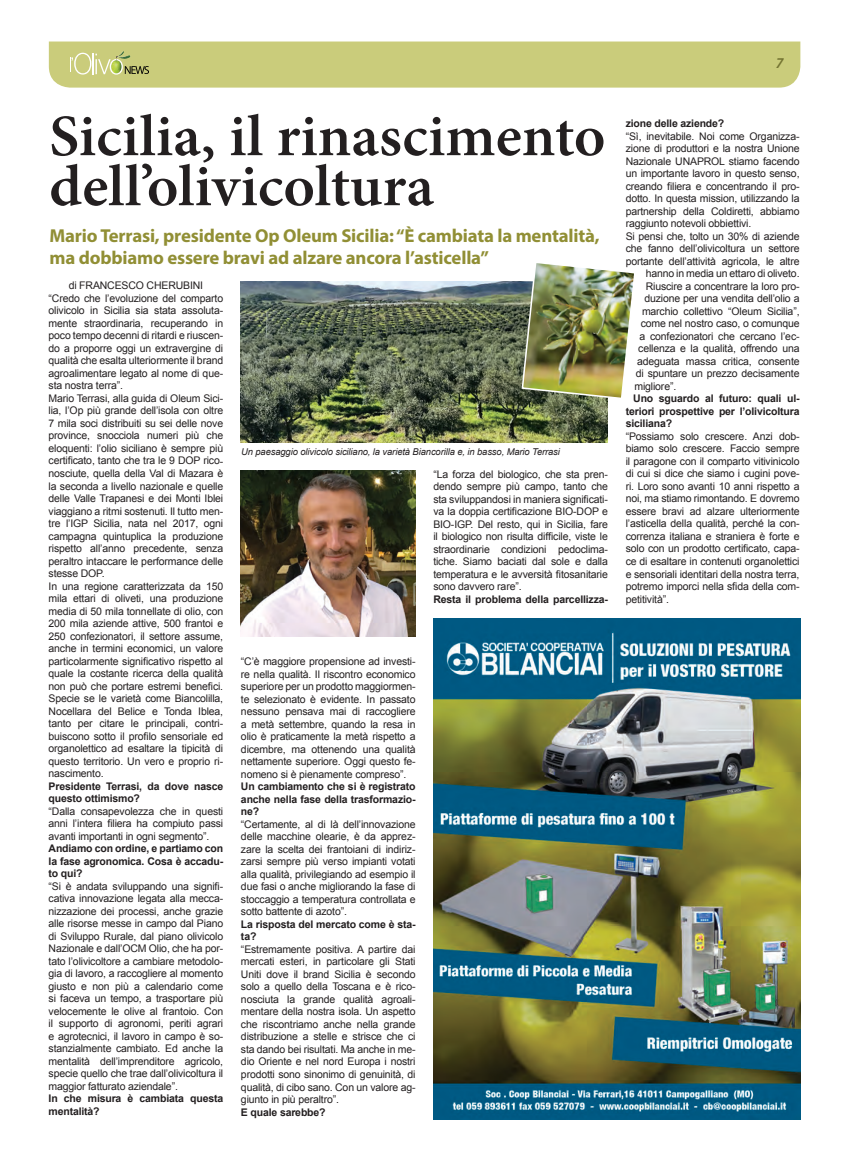
<style>
.page{position:relative;width:849px;height:1168px;background:#fff}
.page>*{position:absolute;margin:0;border:0;box-sizing:border-box;transform-origin:0 0}
.t1{font:600 58.75px/50px "Minion Pro";color:#231f20}
.t2{font:700 18.75px/22.5px "Myriad Pro";letter-spacing:-.01em;color:#918f35}
.t3{font:italic 600 15px "Myriad Pro";color:#737331}
.t4{font:10.5px/12.5px "Arial";letter-spacing:-.015em;color:#231f20;text-align:justify}
.t5{font:700 10.5px/12.5px "Arial";letter-spacing:-.015em;color:#231f20}
.t6{font:italic 9.38px "Arial";letter-spacing:-.01em;color:#231f20}
</style>
<div class="page">
<div style="left:49px;top:41px;width:751px;height:47px;background:#cacc7b"></div>
<img style="left:241px;top:470px;width:174px;height:166px">
<img style="left:241px;top:282px;width:366px;height:160px">
<img style="left:520px;top:263px;width:114px;height:137px">
<img style="left:433px;top:618px;width:367px;height:501px">
<h3 class="t3" style="left:775px;top:53px;width:9px">7</h3>
<h1 class="t1" style="left:49px;top:111px;width:557px">Sicilia, il rinascimento dell’olivicoltura</h1>
<h2 class="t2" style="left:49px;top:223px;width:551px">Mario Terrasi, presidente Op Oleum Sicilia: “È cambiata la mentalità, ma dobbiamo essere bravi ad alzare ancora l’asticella”</h2>
<p class="t4" style="left:49px;top:279px;width:176px;text-align:left;text-indent:20px">di FRANCESCO CHERUBINI “Credo che l’evoluzione del comparto olivicolo in Sicilia sia stata assoluta&shy;mente straordinaria, recuperando in poco tempo decenni di ritardi e riuscen&shy;do a proporre oggi un extravergine di qualità che esalta ulteriormente il brand agroalimentare legato al nome di que&shy;sta nostra terra”.<br>Mario Terrasi, alla guida di Oleum Sici&shy;lia, l’Op più grande dell’isola con oltre 7 mila soci distribuiti su sei delle nove province, snocciola numeri più che eloquenti: l’olio siciliano è sempre più certificato, tanto che tra le 9 DOP rico&shy;nosciute, quella della Val di Mazara è la seconda a livello nazionale e quelle delle Valle Trapanesi e dei Monti Iblei viaggiano a ritmi sostenuti. Il tutto men&shy;tre l’IGP Sicilia, nata nel 2017, ogni campagna quintuplica la produzione rispetto all’anno precedente, senza peraltro intaccare le performance delle stesse DOP.<br>In una regione caratterizzata da 150 mila ettari di oliveti, una produzione media di 50 mila tonnellate di olio, con 200 mila aziende attive, 500 frantoi e 250 confezionatori, il settore assume, anche in termini economici, un valore particolarmente significativo rispetto al quale la costante ricerca della qualità non può che portare estremi benefici.<br>Specie se le varietà come Biancolilla, Nocellara del Belice e Tonda Iblea, tanto per citare le principali, contri&shy;buiscono sotto il profilo sensoriale ed organolettico ad esaltare la tipicità di questo territorio. Un vero e proprio ri&shy;nascimento.</p>
<p class="t5" style="left:49px;top:780px;width:176px">Presidente Terrasi, da dove nasce questo ottimismo?</p>
<p class="t4" style="left:49px;top:804px;width:176px">“Dalla consapevolezza che in questi anni l’intera filiera ha compiuto passi avanti importanti in ogni segmento”.</p>
<p class="t5" style="left:49px;top:842px;width:176px;text-align:justify">Andiamo con ordine, e partiamo con la fase agronomica. Cosa è accadu&shy;to qui?</p>
<p class="t4" style="left:49px;top:879px;width:176px">“Si è andata sviluppando una signifi&shy;cativa innovazione legata alla mecca&shy;nizzazione dei processi, anche grazie alle risorse messe in campo dal Piano di Sviluppo Rurale, dal piano olivicolo Nazionale e dall’OCM Olio, che ha por&shy;tato l’olivicoltore a cambiare metodolo&shy;gia di lavoro, a raccogliere al momento giusto e non più a calendario come si faceva un tempo, a trasportare più velocemente le olive al frantoio. Con il supporto di agronomi, periti agrari e agrotecnici, il lavoro in campo è so&shy;stanzialmente cambiato. Ed anche la mentalità dell’imprenditore agricolo, specie quello che trae dall’olivicoltura il maggior fatturato aziendale”.</p>
<p class="t5" style="left:49px;top:1092px;width:176px">In che misura è cambiata questa mentalità?</p>
<p class="t6" style="left:241px;top:446px;width:320px">Un paesaggio olivicolo siciliano, la varietà Biancorilla e, in basso, Mario Terrasi</p>
<p class="t4" style="left:433px;top:468px;width:176px">“La forza del biologico, che sta pren&shy;dendo sempre più campo, tanto che sta sviluppandosi in maniera significati&shy;va la doppia certificazione BIO-DOP e BIO-IGP. Del resto, qui in Sicilia, fare il biologico non risulta difficile, viste le straordinarie condizioni pedoclima&shy;tiche. Siamo baciati dal sole e dalla temperatura e le avversità fitosanitarie sono davvero rare”.</p>
<p class="t5" style="left:433px;top:593px;width:176px">Resta il problema della parcellizza-</p>
<p class="t4" style="left:241px;top:655px;width:176px">“C’è maggiore propensione ad investi&shy;re nella qualità. Il riscontro economico superiore per un prodotto maggiormen&shy;te selezionato è evidente. In passato nessuno pensava mai di raccogliere a metà settembre, quando la resa in olio è praticamente la metà rispetto a dicembre, ma ottenendo una qualità nettamente superiore. Oggi questo fe&shy;nomeno si è pienamente compreso”.</p>
<p class="t5" style="left:241px;top:780px;width:176px;text-align:justify">Un cambiamento che si è registrato anche nella fase della trasformazio&shy;ne?</p>
<p class="t4" style="left:241px;top:817px;width:176px">“Certamente, al di là dell’innovazione delle macchine olearie, è da apprez&shy;zare la scelta dei frantoiani di indiriz&shy;zarsi sempre più verso impianti votati alla qualità, privilegiando ad esempio il due fasi o anche migliorando la fase di stoccaggio a temperatura controllata e sotto battente di azoto”.</p>
<p class="t5" style="left:241px;top:918px;width:176px">La risposta del mercato come è sta&shy;ta?</p>
<p class="t4" style="left:241px;top:942px;width:176px">“Estremamente positiva. A partire dai mercati esteri, in particolare gli Stati Uniti dove il brand Sicilia è secondo solo a quello della Toscana e è rico&shy;nosciuta la grande qualità agroali&shy;mentare della nostra isola. Un aspetto che riscontriamo anche nella grande distribuzione a stelle e strisce che ci sta dando bei risultati. Ma anche in me&shy;dio Oriente e nel nord Europa i nostri prodotti sono sinonimo di genuinità, di qualità, di cibo sano. Con un valore ag&shy;giunto in più peraltro”.</p>
<p class="t5" style="left:241px;top:1105px;width:86px">E quale sarebbe?</p>
<p class="t5" style="left:625px;top:118px;width:100px">zione delle aziende?</p>
<p class="t4" style="left:625px;top:130px;width:175px">“Sì, inevitabile. Noi come Organizza-</p>
<p class="t4" style="left:625px;top:142px;width:175px">zione di produttori e la nostra Unione</p>
<p class="t4" style="left:625px;top:155px;width:175px">Nazionale UNAPROL stiamo facendo</p>
<p class="t4" style="left:625px;top:167px;width:175px">un importante lavoro in questo senso,</p>
<p class="t4" style="left:625px;top:180px;width:175px">creando filiera e concentrando il pro-</p>
<p class="t4" style="left:625px;top:192px;width:175px">dotto. In questa mission, utilizzando la</p>
<p class="t4" style="left:625px;top:205px;width:175px">partnership della Coldiretti, abbiamo</p>
<p class="t4" style="left:625px;top:217px;width:127px">raggiunto notevoli obbiettivi.</p>
<p class="t4" style="left:625px;top:230px;width:175px">Si pensi che, tolto un 30% di aziende</p>
<p class="t4" style="left:625px;top:242px;width:175px">che fanno dell’olivicoltura un settore</p>
<p class="t4" style="left:625px;top:255px;width:175px">portante dell’attività agricola, le altre</p>
<p class="t4" style="left:645px;top:267px;width:155px">hanno in media un ettaro di oliveto.</p>
<p class="t4" style="left:645px;top:280px;width:155px">Riuscire a concentrare la loro pro-</p>
<p class="t4" style="left:644px;top:292px;width:156px">duzione per una vendita dell’olio a</p>
<p class="t4" style="left:641px;top:305px;width:159px">marchio collettivo “Oleum Sicilia”,</p>
<p class="t4" style="left:640px;top:317px;width:160px">come nel nostro caso, o comunque</p>
<p class="t4" style="left:639px;top:330px;width:161px">a confezionatori che cercano l’ec-</p>
<p class="t4" style="left:638px;top:342px;width:163px">cellenza e la qualità, offrendo una</p>
<p class="t4" style="left:636px;top:355px;width:164px">adeguata massa critica, consente</p>
<p class="t4" style="left:635px;top:367px;width:165px">di spuntare un prezzo decisamente</p>
<p class="t4" style="left:634px;top:380px;width:43px">migliore”.</p>
<p class="t5" style="left:625px;top:393px;width:175px;text-align:justify;text-indent:8px">Uno sguardo al futuro: quali ul&shy;teriori prospettive per l’olivicoltura siciliana?</p>
<p class="t4" style="left:625px;top:430px;width:175px">“Possiamo solo crescere. Anzi dob&shy;biamo solo crescere. Faccio sempre il paragone con il comparto vitivinicolo di cui si dice che siamo i cugini pove&shy;ri. Loro sono avanti 10 anni rispetto a noi, ma stiamo rimontando. E dovremo essere bravi ad alzare ulteriormente l’asticella della qualità, perché la con&shy;correnza italiana e straniera è forte e solo con un prodotto certificato, capa&shy;ce di esaltare in contenuti organolettici e sensoriali identitari della nostra terra, potremo imporci nella sfida della com&shy;petitività”.</p>
</div>
